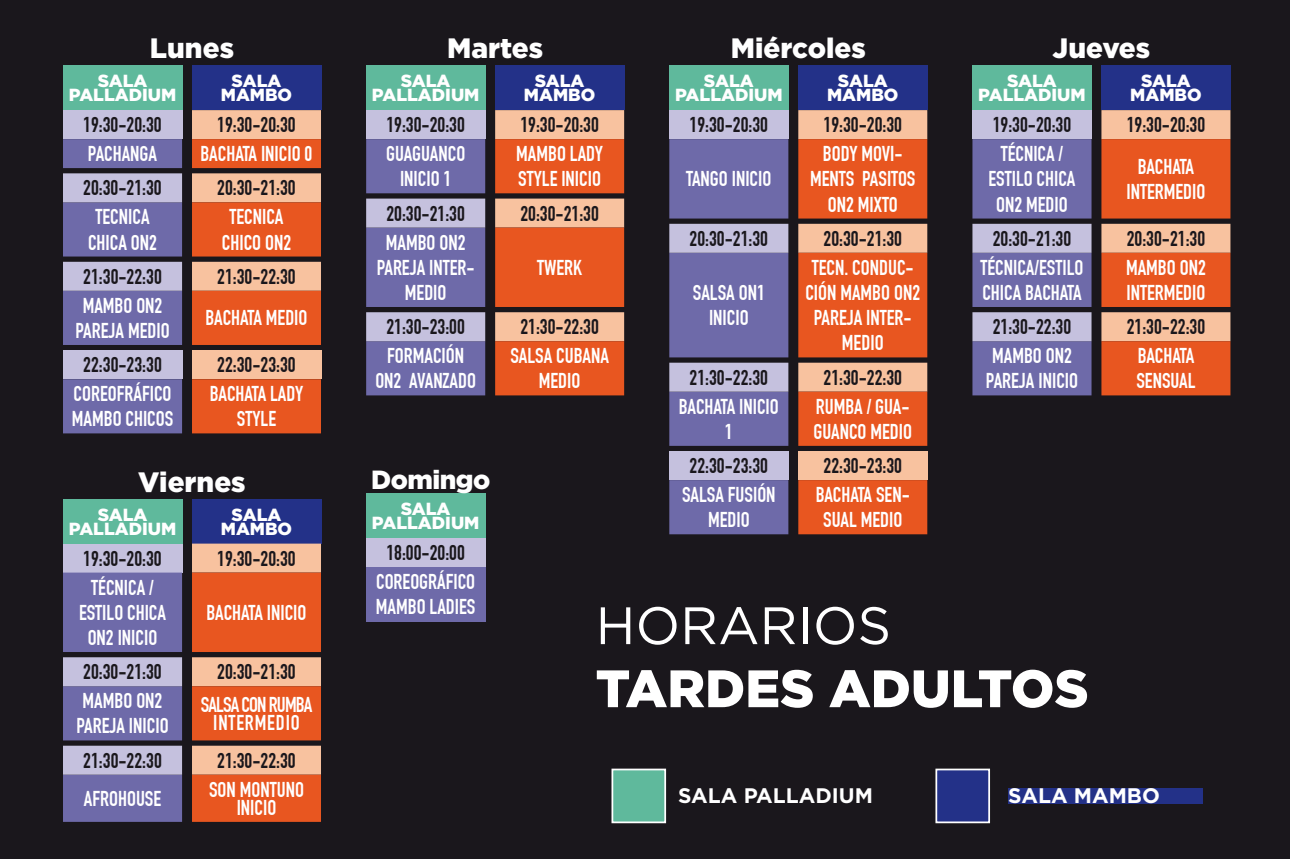
<style>
.page{position:relative;width:1290px;height:859px;background:#fff}
.page>*{position:absolute;margin:0;border:0;box-sizing:border-box;transform-origin:0 0}
.t1{font:900 52.5px "Arson Pro";color:#fff}
.t2{font:52.5px "Arson Pro";color:#fff}
.t3{font:900 28px "Arson Pro";color:#fff}
.t4{font:900 26.25px "Arson Pro";letter-spacing:-.02em;color:#fff}
.t5{font:700 21px/25.2px "DIN Condensed";color:#fff;text-align:center}
.t6{font:700 21px "DIN Condensed";color:#1a171c}
.t7{font:700 21px/18.2px "DIN Condensed";letter-spacing:-.04em;color:#fff;text-align:center}
.t8{font:700 21px "Arson Pro";color:#fff}
.t9{font:900 17.5px/14px "Arson Pro";color:#fff;text-align:center}
</style>
<div class="page">
<div style="left:0;top:0;width:1290px;height:858px;background:#1a171c"></div>
<div style="left:63px;top:65px;width:119px;height:45px;background:#5fb99c"></div>
<div style="left:192px;top:65px;width:129px;height:45px;background:#233188"></div>
<div style="left:63px;top:110px;width:119px;height:29px;background:#c5c1de"></div>
<svg style="left:192px;top:110px;width:129px;height:323px;background:#e17245"></svg>
<svg style="left:63px;top:139px;width:119px;height:294px;background:#7b77ab"></svg>
<div style="left:63px;top:350px;width:119px;height:29px;background:#c5c1de"></div>
<div style="left:192px;top:350px;width:129px;height:29px;background:#f8c29f"></div>
<div style="left:366px;top:493px;width:119px;height:45px;background:#5fb99c"></div>
<div style="left:366px;top:538px;width:119px;height:29px;background:#c5c1de"></div>
<div style="left:366px;top:567px;width:119px;height:54px;background:#6e6aa9"></div>
<div style="left:63px;top:498px;width:119px;height:45px;background:#5fb99c"></div>
<div style="left:192px;top:498px;width:129px;height:45px;background:#233188"></div>
<div style="left:63px;top:543px;width:119px;height:29px;background:#c5c1de"></div>
<svg style="left:192px;top:543px;width:129px;height:278px;background:#e47447"></svg>
<svg style="left:63px;top:572px;width:119px;height:249px;background:#7e7aaf"></svg>
<div style="left:972px;top:65px;width:119px;height:45px;background:#5fb99c"></div>
<div style="left:1101px;top:65px;width:129px;height:45px;background:#233188"></div>
<div style="left:972px;top:110px;width:119px;height:29px;background:#c5c1de"></div>
<svg style="left:1101px;top:110px;width:129px;height:285px;background:#e27345"></svg>
<svg style="left:972px;top:139px;width:119px;height:256px;background:#7b77aa"></svg>
<div style="left:669px;top:65px;width:119px;height:45px;background:#5fb99c"></div>
<div style="left:798px;top:65px;width:129px;height:45px;background:#233188"></div>
<div style="left:669px;top:110px;width:119px;height:29px;background:#c5c1de"></div>
<div style="left:798px;top:110px;width:129px;height:29px;background:#f8c29f"></div>
<svg style="left:669px;top:139px;width:119px;height:395px;background:#6965a1"></svg>
<svg style="left:798px;top:139px;width:129px;height:395px;background:#e06433"></svg>
<svg style="left:669px;top:224px;width:119px;height:167px;background:#8884b6"></svg>
<div style="left:669px;top:451px;width:119px;height:29px;background:#c5c1de"></div>
<div style="left:798px;top:451px;width:129px;height:29px;background:#f8c29f"></div>
<div style="left:366px;top:65px;width:119px;height:45px;background:#5fb99c"></div>
<div style="left:495px;top:65px;width:129px;height:45px;background:#233188"></div>
<div style="left:366px;top:110px;width:119px;height:29px;background:#c5c1de"></div>
<svg style="left:495px;top:110px;width:129px;height:285px;background:#e37346"></svg>
<svg style="left:366px;top:139px;width:119px;height:256px;background:#7d79ad"></svg>
<div style="left:611px;top:768px;width:55px;height:54px;background:#5fb99c;border:2px solid #fff"></div>
<div style="left:935px;top:768px;width:55px;height:54px;background:#233188;border:2px solid #fff"></div>
<div style="left:1008px;top:787px;width:195px;height:16px;background:#233188"></div>
<h2 class="t3" style="left:150px;top:32px;width:86px">Lunes</h2>
<p class="t9" style="left:69px;top:73px;width:109px">SALA<br>PALLADIUM</p>
<p class="t9" style="left:221px;top:73px;width:73px">SALA<br>MAMBO</p>
<p class="t6" style="left:83px;top:112px;width:80px">19:30-20:30</p>
<p class="t6" style="left:217px;top:112px;width:80px">19:30-20:30</p>
<p class="t5" style="left:88px;top:141px;width:71px">PACHANGA</p>
<p class="t5" style="left:201px;top:141px;width:113px">BACHATA INICIO 0</p>
<p class="t6" style="left:83px;top:175px;width:80px">20:30-21:30</p>
<p class="t6" style="left:217px;top:175px;width:80px">20:30-21:30</p>
<p class="t5" style="left:88px;top:204px;width:70px">TECNICA<br>CHICA ON2</p>
<p class="t5" style="left:222px;top:204px;width:71px">TECNICA<br>CHICO ON2</p>
<p class="t6" style="left:83px;top:264px;width:80px">21:30-22:30</p>
<p class="t6" style="left:217px;top:264px;width:80px">21:30-22:30</p>
<p class="t5" style="left:75px;top:293px;width:96px">MAMBO ON2<br>PAREJA MEDIO</p>
<p class="t5" style="left:205px;top:305px;width:104px">BACHATA MEDIO</p>
<p class="t6" style="left:83px;top:352px;width:80px">22:30-23:30</p>
<p class="t6" style="left:217px;top:352px;width:80px">22:30-23:30</p>
<p class="t5" style="left:72px;top:381px;width:103px;text-align:left">COREOFRÁFICO<br>MAMBO CHICOS</p>
<p class="t5" style="left:210px;top:381px;width:95px">BACHATA LADY<br>STYLE</p>
<h2 class="t3" style="left:138px;top:465px;width:109px">Viernes</h2>
<p class="t9" style="left:69px;top:507px;width:109px">SALA<br>PALLADIUM</p>
<p class="t9" style="left:221px;top:507px;width:73px">SALA<br>MAMBO</p>
<p class="t6" style="left:83px;top:545px;width:80px">19:30-20:30</p>
<p class="t6" style="left:217px;top:545px;width:80px">19:30-20:30</p>
<p class="t5" style="left:79px;top:574px;width:89px">TÉCNICA /<br>ESTILO CHICA<br>ON2 INICIO</p>
<p class="t5" style="left:206px;top:599px;width:102px">BACHATA INICIO</p>
<p class="t6" style="left:83px;top:659px;width:80px">20:30-21:30</p>
<p class="t6" style="left:217px;top:659px;width:80px">20:30-21:30</p>
<p class="t5" style="left:76px;top:688px;width:94px;text-align:left">MAMBO ON2<br>PAREJA INICIO</p>
<p class="t7" style="left:201px;top:695px;width:113px">SALSA CON RUMBA<br>INTERMEDIO</p>
<p class="t6" style="left:83px;top:747px;width:80px">21:30-22:30</p>
<p class="t6" style="left:217px;top:747px;width:80px">21:30-22:30</p>
<p class="t5" style="left:84px;top:785px;width:79px">AFROHOUSE</p>
<p class="t5" style="left:209px;top:780px;width:96px;line-height:18.2px">SON MONTUNO<br>INICIO</p>
<h2 class="t3" style="left:731px;top:32px;width:136px">Miércoles</h2>
<p class="t9" style="left:675px;top:73px;width:109px">SALA<br>PALLADIUM</p>
<p class="t9" style="left:827px;top:73px;width:73px">SALA<br>MAMBO</p>
<p class="t6" style="left:689px;top:112px;width:80px">19:30-20:30</p>
<p class="t6" style="left:823px;top:112px;width:80px">19:30-20:30</p>
<p class="t5" style="left:686px;top:166px;width:87px">TANGO INICIO</p>
<h2 class="t3" style="left:447px;top:32px;width:98px">Martes</h2>
<p class="t9" style="left:372px;top:73px;width:109px">SALA<br>PALLADIUM</p>
<p class="t9" style="left:524px;top:73px;width:73px">SALA<br>MAMBO</p>
<p class="t6" style="left:386px;top:112px;width:80px">19:30-20:30</p>
<p class="t6" style="left:520px;top:112px;width:80px">19:30-20:30</p>
<p class="t5" style="left:386px;top:141px;width:81px">GUAGUANCO<br>INICIO 1</p>
<p class="t5" style="left:516px;top:141px;width:88px;text-align:left">MAMBO LADY<br>STYLE INICIO</p>
<p class="t6" style="left:386px;top:201px;width:80px">20:30-21:30</p>
<p class="t6" style="left:520px;top:201px;width:80px">20:30-21:30</p>
<p class="t5" style="left:377px;top:230px;width:99px">MAMBO ON2<br>PAREJA INTER-<br>MEDIO</p>
<h2 class="t3" style="left:1052px;top:32px;width:99px">Jueves</h2>
<p class="t9" style="left:978px;top:73px;width:109px">SALA<br>PALLADIUM</p>
<p class="t9" style="left:1130px;top:73px;width:73px">SALA<br>MAMBO</p>
<p class="t6" style="left:993px;top:112px;width:80px">19:30-20:30</p>
<p class="t6" style="left:1127px;top:112px;width:80px">19:30-20:30</p>
<p class="t5" style="left:988px;top:141px;width:89px">TÉCNICA /<br>ESTILO CHICA<br>ON2 MEDIO</p>
<p class="t5" style="left:810px;top:141px;width:107px">BODY MOVI-<br>MENTS PASITOS<br>ON2 MIXTO</p>
<p class="t5" style="left:1126px;top:154px;width:80px">BACHATA<br>INTERMEDIO</p>
<p class="t6" style="left:689px;top:226px;width:80px">20:30-21:30</p>
<p class="t6" style="left:823px;top:226px;width:80px">20:30-21:30</p>
<p class="t5" style="left:693px;top:280px;width:73px">SALSA ON1<br>INICIO</p>
<p class="t6" style="left:993px;top:226px;width:80px">20:30-21:30</p>
<p class="t6" style="left:1127px;top:226px;width:80px">20:30-21:30</p>
<p class="t5" style="left:980px;top:255px;width:104px;text-align:left">TÉCNICA/ESTILO<br>CHICA BACHATA</p>
<p class="t5" style="left:1126px;top:255px;width:81px;text-align:left">MAMBO ON2<br>INTERMEDIO</p>
<p class="t6" style="left:993px;top:314px;width:80px">21:30-22:30</p>
<p class="t6" style="left:1127px;top:314px;width:80px">21:30-22:30</p>
<p class="t5" style="left:986px;top:343px;width:94px;text-align:left">MAMBO ON2<br>PAREJA INICIO</p>
<p class="t5" style="left:1136px;top:343px;width:61px;text-align:left">BACHATA<br>SENSUAL</p>
<p class="t5" style="left:805px;top:255px;width:116px">TECN. CONDUC-<br>CIÓN MAMBO ON2<br>PAREJA INTER-<br>MEDIO</p>
<p class="t5" style="left:537px;top:255px;width:47px">TWERK</p>
<p class="t6" style="left:386px;top:314px;width:80px">21:30-23:00</p>
<p class="t6" style="left:520px;top:314px;width:80px">21:30-22:30</p>
<p class="t5" style="left:375px;top:343px;width:102px">FORMACIÓN<br>ON2 AVANZADO</p>
<p class="t5" style="left:510px;top:343px;width:100px">SALSA CUBANA<br>MEDIO</p>
<p class="t6" style="left:689px;top:365px;width:80px">21:30-22:30</p>
<p class="t6" style="left:823px;top:365px;width:80px">21:30-22:30</p>
<p class="t5" style="left:679px;top:393px;width:102px">BACHATA INICIO<br>1</p>
<p class="t5" style="left:813px;top:393px;width:100px;text-align:left">RUMBA / GUA-<br>GUANCO MEDIO</p>
<p class="t6" style="left:689px;top:453px;width:80px">22:30-23:30</p>
<p class="t6" style="left:823px;top:453px;width:80px">22:30-23:30</p>
<p class="t5" style="left:682px;top:482px;width:95px">SALSA FUSIÓN<br>MEDIO</p>
<p class="t5" style="left:816px;top:482px;width:96px">BACHATA SEN-<br>SUAL MEDIO</p>
<p class="t4" style="left:371px;top:464px;width:121px">Domingo</p>
<p class="t9" style="left:372px;top:501px;width:109px">SALA<br>PALLADIUM</p>
<p class="t6" style="left:386px;top:540px;width:80px">18:00-20:00</p>
<p class="t5" style="left:376px;top:569px;width:101px;text-align:left">COREOGRÁFICO<br>MAMBO LADIES</p>
<h1 class="t2" style="left:595px;top:596px;width:297px">HORARIOS</h1>
<h1 class="t1" style="left:595px;top:658px;width:495px">TARDES ADULTOS</h1>
<p class="t8" style="left:678px;top:783px;width:196px">SALA PALLADIUM</p>
<p class="t8" style="left:1008px;top:783px;width:153px">SALA MAMBO</p>
</div>
